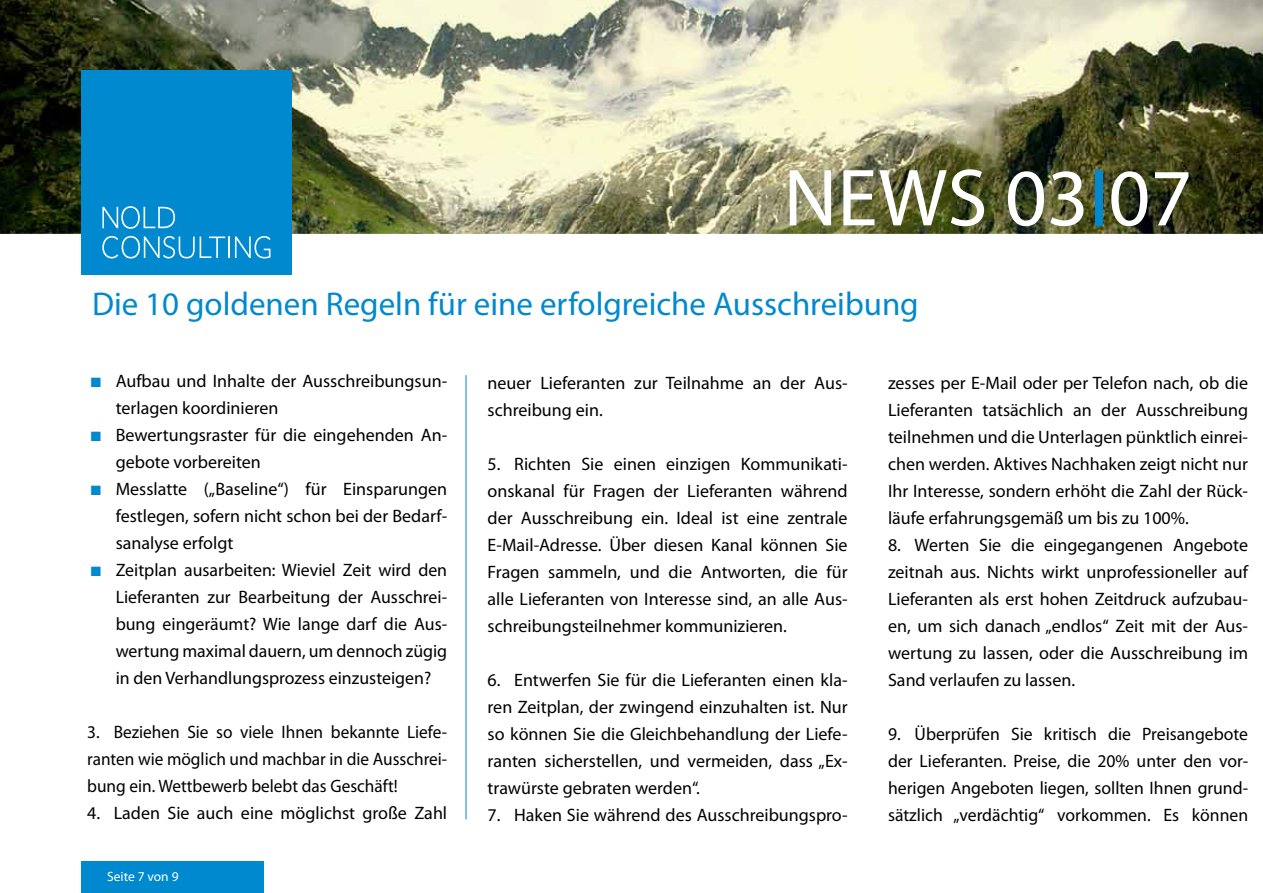
<style>
.page{position:relative;width:1263px;height:893px;background:#fff}
.page>*{position:absolute;margin:0;border:0;box-sizing:border-box;transform-origin:0 0}
.t1{font:81.75px "Myriad Pro";color:#fff}
.t2{font:33px "Myriad Pro";color:#0089cf}
.t3{font:18px/27px "Myriad Pro";color:#000;text-align:justify}
.t4{font:18px/27px "Myriad Pro";color:#000;text-align:justify;scale:.96 1}
.t5{font:13.5px "Myriad Pro";color:#fff}
.s1{color:#0089cf}
</style>
<div class="page">
<div style="left:81px;top:861px;width:183px;height:32px;background:#0089cf"></div>
<img style="left:0;top:0;width:1263px;height:234px">
<hr style="left:466px;top:375px;width:1px;height:444px;background:#0089cf">
<div style="left:81px;top:70px;width:211px;height:205px;background:#0089cf"></div>
<hr style="left:228px;top:237px;width:2px;height:21px;background:#fff">
<svg style="left:235px;top:236px;width:35px;height:22px"></svg>
<svg style="left:102px;top:236px;width:123px;height:23px"></svg>
<svg style="left:102px;top:206px;width:73px;height:23px"></svg>
<h1 class="t1" style="left:783px;top:147px;width:410px">NEWS 03<span class="s1">I</span>07</h1>
<h2 class="t2" style="left:92px;top:284px;width:828px">Die 10 goldenen Regeln für eine erfolgreiche Ausschreibung</h2>
<p class="t3" style="left:116px;top:367px;width:333px;text-indent:-25px"><span class="s1">■</span> Aufbau und Inhalte der Ausschreibungsun&shy;terlagen koordinieren</p>
<p class="t3" style="left:116px;top:421px;width:333px;text-indent:-25px"><span class="s1">■</span> Bewertungsraster für die eingehenden An&shy;gebote vorbereiten</p>
<p class="t3" style="left:116px;top:475px;width:333px;text-indent:-25px"><span class="s1">■</span> Messlatte („Baseline“) für Einsparungen festlegen, sofern nicht schon bei der Bedarf&shy;sanalyse erfolgt</p>
<p class="t3" style="left:116px;top:556px;width:333px;text-indent:-25px"><span class="s1">■</span> Zeitplan ausarbeiten: Wieviel Zeit wird den Lieferanten zur Bearbeitung der Ausschrei&shy;bung eingeräumt? Wie lange darf die Aus&shy;wertung maximal dauern, um dennoch zügig in den Verhandlungsprozess einzusteigen?</p>
<p class="t4" style="left:87px;top:718px;width:376px">3. Beziehen Sie so viele Ihnen bekannte Liefe&shy;ranten wie möglich und machbar in die Ausschrei&shy;bung ein. Wettbewerb belebt das Geschäft!</p>
<p class="t3" style="left:87px;top:799px;width:362px">4. Laden Sie auch eine möglichst große Zahl</p>
<p class="t5" style="left:107px;top:868px;width:73px">Seite 7 von 9</p>
<p class="t3" style="left:488px;top:369px;width:361px">neuer Lieferanten zur Teilnahme an der Aus&shy;schreibung ein.</p>
<p class="t3" style="left:488px;top:450px;width:362px">5. Richten Sie einen einzigen Kommunikati&shy;onskanal für Fragen der Lieferanten während der Ausschreibung ein. Ideal ist eine zentrale E-Mail-Adresse. Über diesen Kanal können Sie Fragen sammeln, und die Antworten, die für alle Lieferanten von Interesse sind, an alle Aus&shy;schreibungsteilnehmer kommunizieren.</p>
<p class="t3" style="left:488px;top:666px;width:362px">6. Entwerfen Sie für die Lieferanten einen kla&shy;ren Zeitplan, der zwingend einzuhalten ist. Nur so können Sie die Gleichbehandlung der Liefe&shy;ranten sicherstellen, und vermeiden, dass „Ex&shy;trawürste gebraten werden“.</p>
<p class="t3" style="left:488px;top:801px;width:361px">7. Haken Sie während des Ausschreibungspro-</p>
<p class="t3" style="left:888px;top:369px;width:362px">zesses per E-Mail oder per Telefon nach, ob die Lieferanten tatsächlich an der Ausschreibung teilnehmen und die Unterlagen pünktlich einrei&shy;chen werden. Aktives Nachhaken zeigt nicht nur Ihr Interesse, sondern erhöht die Zahl der Rück&shy;läufe erfahrungsgemäß um bis zu 100%.</p>
<p class="t3" style="left:888px;top:531px;width:362px">8. Werten Sie die eingegangenen Angebote zeitnah aus. Nichts wirkt unprofessioneller auf Lieferanten als erst hohen Zeitdruck aufzubau&shy;en, um sich danach „endlos“ Zeit mit der Aus&shy;wertung zu lassen, oder die Ausschreibung im Sand verlaufen zu lassen.</p>
<p class="t3" style="left:888px;top:720px;width:362px">9. Überprüfen Sie kritisch die Preisangebote der Lieferanten. Preise, die 20% unter den vor&shy;herigen Angeboten liegen, sollten Ihnen grund&shy;sätzlich „verdächtig“ vorkommen. Es können</p>
</div>
